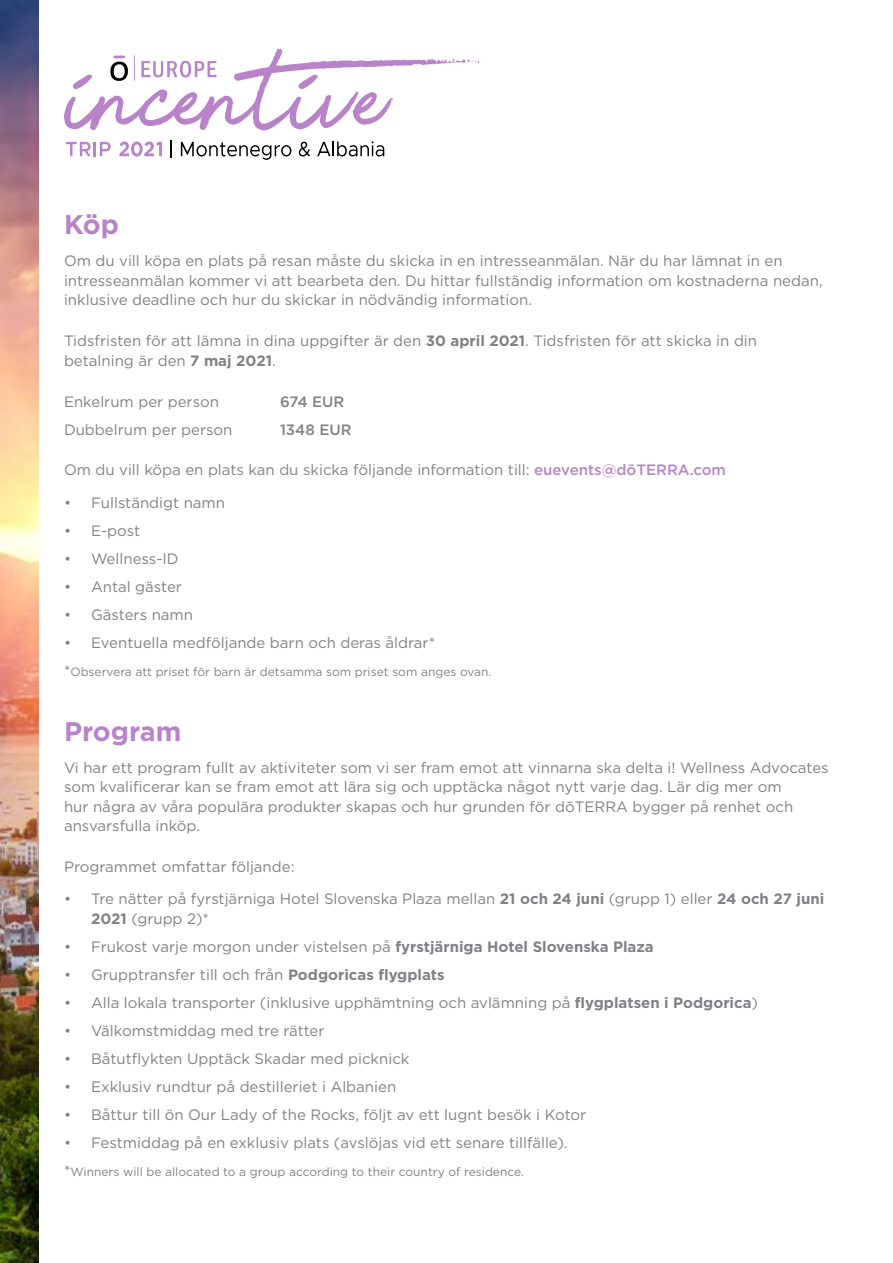
<style>
.page{position:relative;width:893px;height:1263px;background:#fff}
.page>*{position:absolute;margin:0;border:0;box-sizing:border-box;transform-origin:0 0}
.t1{font:700 27px "Gotham";color:#b983ca}
.t2{font:15px/19.5px "Gotham";color:#808285}
.t3{font:500 15px "Gotham";color:#808285}
.t4{font:12px "Gotham";color:#808285}
.s1{font-weight:700}
.s2{font-weight:500;color:#b983ca}
.s3{font-size:15px}
</style>
<div class="page">
<img style="left:0;top:0;width:38px;height:1263px">
<svg style="left:64px;top:49px;width:423px;height:81px"></svg>
<svg style="left:66px;top:142px;width:45px;height:14px"></svg>
<svg style="left:170px;top:141px;width:1px;height:17px"></svg>
<svg style="left:181px;top:142px;width:110px;height:18px"></svg>
<svg style="left:299px;top:142px;width:11px;height:14px"></svg>
<svg style="left:317px;top:141px;width:67px;height:15px"></svg>
<svg style="left:119px;top:142px;width:43px;height:14px"></svg>
<h1 class="t1" style="left:64px;top:207px;width:57px">Köp</h1>
<p class="t2" style="left:64px;top:251px;width:760px">Om du vill köpa en plats på resan måste du skicka in en intresseanmälan. När du har lämnat in en intresseanmälan kommer vi att bearbeta den. Du hittar fullständig information om kostnaderna nedan, inklusive deadline och hur du skickar in nödvändig information.</p>
<p class="t2" style="left:64px;top:331px;width:695px">Tidsfristen för att lämna in dina uppgifter är den <span class="s1">30 april 2021</span>. Tidsfristen för att skicka in din betalning är den <span class="s1">7 maj 2021</span>.</p>
<p class="t2" style="left:64px;top:391px;width:157px">Enkelrum per person</p>
<p class="t3" style="left:280px;top:391px;width:66px">674 EUR</p>
<p class="t2" style="left:64px;top:419px;width:170px">Dubbelrum per person</p>
<p class="t3" style="left:280px;top:419px;width:73px">1348 EUR</p>
<p class="t2" style="left:64px;top:460px;width:663px">Om du vill köpa en plats kan du skicka följande information till: <span class="s2">euevents@dōTERRA.com</span></p>
<p class="t2" style="left:64px;top:492px;width:163px">• Fullständigt namn</p>
<p class="t2" style="left:64px;top:520px;width:78px">• E-post</p>
<p class="t2" style="left:64px;top:548px;width:116px">• Wellness-ID</p>
<p class="t2" style="left:64px;top:576px;width:120px">• Antal gäster</p>
<p class="t2" style="left:64px;top:604px;width:131px">• Gästers namn</p>
<p class="t2" style="left:64px;top:632px;width:373px">• Eventuella medföljande barn och deras åldrar*</p>
<p class="t4" style="left:64px;top:664px;width:429px"><span class="s3">*</span>Observera att priset för barn är detsamma som priset som anges ovan.</p>
<h1 class="t1" style="left:64px;top:713px;width:119px">Program</h1>
<p class="t2" style="left:64px;top:757px;width:766px">Vi har ett program fullt av aktiviteter som vi ser fram emot att vinnarna ska delta i! Wellness Advocates som kvalificerar kan se fram emot att lära sig och upptäcka något nytt varje dag. Lär dig mer om<br>hur några av våra populära produkter skapas och hur grunden för dōTERRA bygger på renhet och ansvarsfulla inköp.</p>
<p class="t2" style="left:64px;top:857px;width:232px">Programmet omfattar följande:</p>
<p class="t2" style="left:91px;top:889px;width:735px;text-indent:-27px">• Tre nätter på fyrstjärniga Hotel Slovenska Plaza mellan <span class="s1">21 och 24 juni</span> (grupp 1) eller <span class="s1">24 och 27 juni<br>2021</span> (grupp 2)*</p>
<p class="t2" style="left:64px;top:936px;width:591px">• Frukost varje morgon under vistelsen på <span class="s1">fyrstjärniga Hotel Slovenska Plaza</span></p>
<p class="t2" style="left:64px;top:964px;width:382px">• Grupptransfer till och från <span class="s1">Podgoricas flygplats</span></p>
<p class="t2" style="left:64px;top:992px;width:696px">• Alla lokala transporter (inklusive upphämtning och avlämning på <span class="s1">flygplatsen i Podgorica</span>)</p>
<p class="t2" style="left:64px;top:1020px;width:262px">• Välkomstmiddag med tre rätter</p>
<p class="t2" style="left:64px;top:1048px;width:347px">• Båtutflykten Upptäck Skadar med picknick</p>
<p class="t2" style="left:64px;top:1076px;width:334px">• Exklusiv rundtur på destilleriet i Albanien</p>
<p class="t2" style="left:64px;top:1104px;width:524px">• Båttur till ön Our Lady of the Rocks, följt av ett lugnt besök i Kotor</p>
<p class="t2" style="left:64px;top:1132px;width:505px">• Festmiddag på en exklusiv plats (avslöjas vid ett senare tillfälle).</p>
<p class="t4" style="left:64px;top:1164px;width:462px"><span class="s3">*</span>Winners will be allocated to a group according to their country of residence.</p>
</div>
